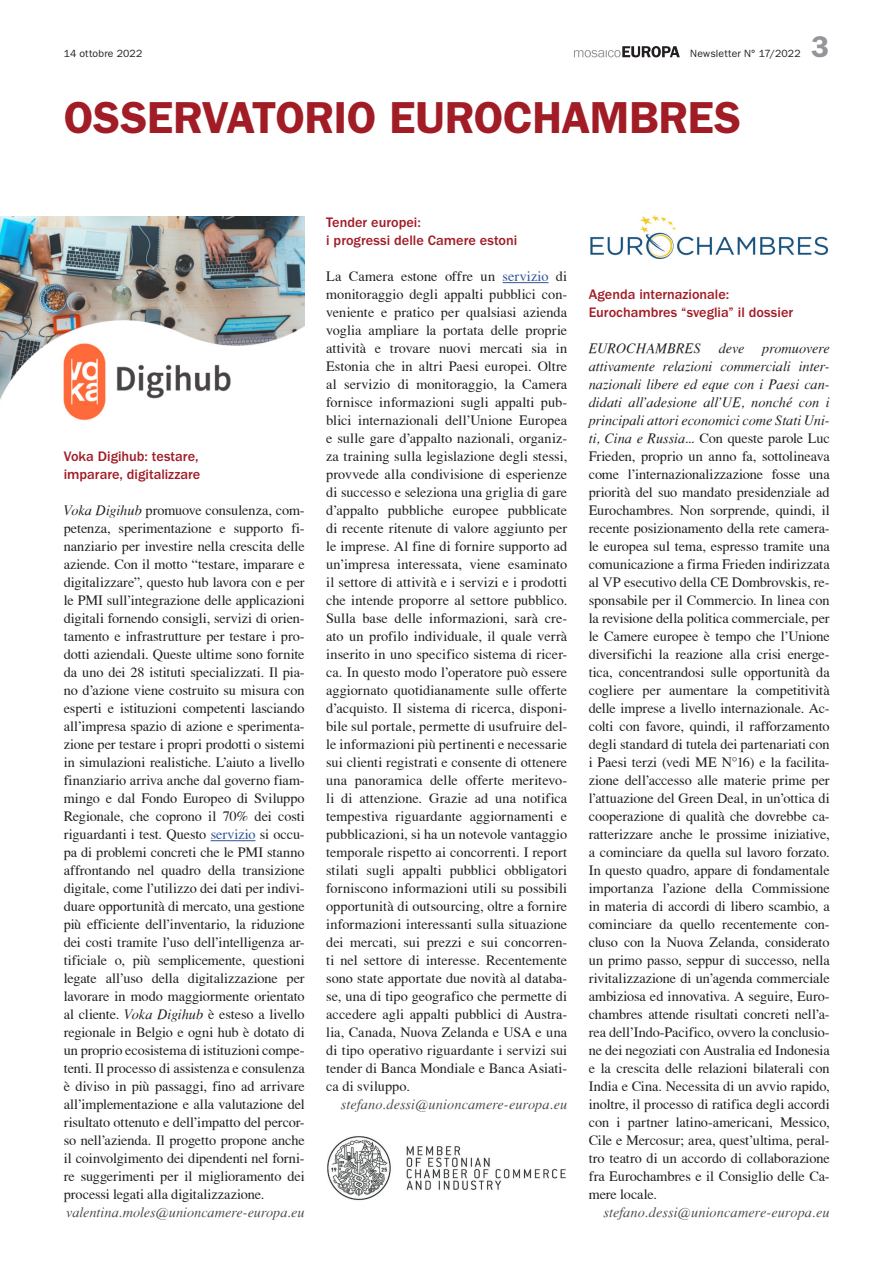
<style>
.page{position:relative;width:893px;height:1263px;background:#fff}
.page>*{position:absolute;margin:0;border:0;box-sizing:border-box;transform-origin:0 0}
.t1{font:600 45px "ITC Franklin Gothic Std";letter-spacing:-.01em;color:#a11c25}
.t2{font:600 30px "ITC Franklin Gothic Std";color:#939598}
.t3{font:14.25px/18px "T Acc LAD";color:#231f20;text-align:justify}
.t4{font:14.25px/18px "T Acc LAD Italic";letter-spacing:-.005em;color:#231f20;text-align:justify}
.t5{font:500 14.25px/18px "ITC Franklin Gothic Std";color:#a11c25}
.t6{font:14.25px "T Acc LAD Italic";letter-spacing:.005em;color:#4b4c4d}
.t7{font:10.5px "ITC Franklin Gothic Std";letter-spacing:.015em;color:#231f20}
.s1{font-family:"T Acc LAD Italic"}
.s2{color:#2f5496}
</style>
<div class="page">
<svg style="left:574px;top:46px;width:106px;height:11px"></svg>
<hr style="left:211px;top:840px;width:44px;height:1px;background:#2f5496">
<hr style="left:503px;top:282px;width:46px;height:1px;background:#2f5496">
<img style="left:0;top:216px;width:305px;height:205px">
<img style="left:590px;top:215px;width:239px;height:45px">
<img style="left:327px;top:1136px;width:239px;height:65px">
<p class="t7" style="left:64px;top:48px;width:80px">14 ottobre 2022</p>
<p class="t7" style="left:690px;top:48px;width:112px">Newsletter N° 17/2022</p>
<h2 class="t2" style="left:811px;top:29px;width:19px">3</h2>
<h1 class="t1" style="left:64px;top:91px;width:679px">OSSERVATORIO EUROCHAMBRES</h1>
<p class="t5" style="left:64px;top:447px;width:138px">Voka Digihub: testare, imparare, digitalizzare</p>
<p class="t3" style="left:64px;top:501px;width:242px"><span class="s1">Voka Digihub</span> promuove consulenza, com&shy;petenza, sperimentazione e supporto fi&shy;nanziario per investire nella crescita delle aziende. Con il motto “testare, imparare e digitalizzare”, questo hub lavora con e per le PMI sull’integrazione delle applicazioni digitali fornendo consigli, servizi di orien&shy;tamento e infrastrutture per testare i pro&shy;dotti aziendali. Queste ultime sono fornite da uno dei 28 istituti specializzati. Il pia&shy;no d’azione viene costruito su misura con esperti e istituzioni competenti lasciando all’impresa spazio di azione e sperimenta&shy;zione per testare i propri prodotti o sistemi in simulazioni realistiche. L’aiuto a livello finanziario arriva anche dal governo fiam&shy;mingo e dal Fondo Europeo di Sviluppo Regionale, che coprono il 70% dei costi riguardanti i test. Questo <span class="s2">servizio</span> si occu&shy;pa di problemi concreti che le PMI stanno affrontando nel quadro della transizione digitale, come l’utilizzo dei dati per indivi&shy;duare opportunità di mercato, una gestione più efficiente dell’inventario, la riduzione dei costi tramite l’uso dell’intelligenza ar&shy;tificiale o, più semplicemente, questioni legate all’uso della digitalizzazione per lavorare in modo maggiormente orientato al cliente. <span class="s1">Voka Digihub</span> è esteso a livello regionale in Belgio e ogni hub è dotato di un proprio ecosistema di istituzioni compe&shy;tenti. Il processo di assistenza e consulenza è diviso in più passaggi, fino ad arrivare all’implementazione e alla valutazione del risultato ottenuto e dell’impatto del percor&shy;so nell’azienda. Il progetto propone anche il coinvolgimento dei dipendenti nel forni&shy;re suggerimenti per il miglioramento dei processi legati alla digitalizzazione.</p>
<p class="t6" style="left:66px;top:1204px;width:240px">valentina.moles@unioncamere-europa.eu</p>
<p class="t5" style="left:326px;top:213px;width:193px">Tender europei:<br>i progressi delle Camere estoni</p>
<p class="t3" style="left:326px;top:267px;width:243px">La Camera estone offre un <span class="s2">servizio</span> di monitoraggio degli appalti pubblici con&shy;veniente e pratico per qualsiasi azienda voglia ampliare la portata delle proprie attività e trovare nuovi mercati sia in Estonia che in altri Paesi europei. Oltre al servizio di monitoraggio, la Camera fornisce informazioni sugli appalti pub&shy;blici internazionali dell’Unione Europea e sulle gare d’appalto nazionali, organiz&shy;za training sulla legislazione degli stessi, provvede alla condivisione di esperienze di successo e seleziona una griglia di gare d’appalto pubbliche europee pubblicate di recente ritenute di valore aggiunto per le imprese. Al fine di fornire supporto ad un’impresa interessata, viene esaminato il settore di attività e i servizi e i prodotti che intende proporre al settore pubblico.<br>Sulla base delle informazioni, sarà cre&shy;ato un profilo individuale, il quale verrà inserito in uno specifico sistema di ricer&shy;ca. In questo modo l’operatore può essere aggiornato quotidianamente sulle offerte d’acquisto. Il sistema di ricerca, disponi&shy;bile sul portale, permette di usufruire del&shy;le informazioni più pertinenti e necessarie sui clienti registrati e consente di ottenere una panoramica delle offerte meritevo&shy;li di attenzione. Grazie ad una notifica tempestiva riguardante aggiornamenti e pubblicazioni, si ha un notevole vantaggio temporale rispetto ai concorrenti. I report stilati sugli appalti pubblici obbligatori forniscono informazioni utili su possibili opportunità di outsourcing, oltre a fornire informazioni interessanti sulla situazione dei mercati, sui prezzi e sui concorren&shy;ti nel settore di interesse. Recentemente sono state apportate due novità al databa&shy;se, una di tipo geografico che permette di accedere agli appalti pubblici di Austra&shy;lia, Canada, Nuova Zelanda e USA e una di tipo operativo riguardante i servizi sui tender di Banca Mondiale e Banca Asiati&shy;ca di sviluppo.</p>
<p class="t6" style="left:341px;top:1096px;width:228px">stefano.dessi@unioncamere-europa.eu</p>
<p class="t5" style="left:589px;top:285px;width:206px">Agenda internazionale:<br>Eurochambres “sveglia” il dossier</p>
<p class="t4" style="left:589px;top:339px;width:242px">EUROCHAMBRES deve promuovere attivamente relazioni commerciali inter&shy;nazionali libere ed eque con i Paesi can&shy;didati all’adesione all’UE, nonché con i principali attori economici come Stati Uni-</p>
<p class="t3" style="left:589px;top:429px;width:242px"><span class="s1">ti, Cina e Russia</span>... Con queste parole Luc Frieden, proprio un anno fa, sottolineava come l’internazionalizzazione fosse una priorità del suo mandato presidenziale ad Eurochambres. Non sorprende, quindi, il recente posizionamento della rete camera&shy;le europea sul tema, espresso tramite una comunicazione a firma Frieden indirizzata al VP esecutivo della CE Dombrovskis, re&shy;sponsabile per il Commercio. In linea con la revisione della politica commerciale, per le Camere europee è tempo che l’Unione diversifichi la reazione alla crisi energe&shy;tica, concentrandosi sulle opportunità da cogliere per aumentare la competitività delle imprese a livello internazionale. Ac&shy;colti con favore, quindi, il rafforzamento degli standard di tutela dei partenariati con i Paesi terzi (vedi ME N°16) e la facilita&shy;zione dell’accesso alle materie prime per l’attuazione del Green Deal, in un’ottica di cooperazione di qualità che dovrebbe ca&shy;ratterizzare anche le prossime iniziative, a cominciare da quella sul lavoro forzato.<br>In questo quadro, appare di fondamentale importanza l’azione della Commissione in materia di accordi di libero scambio, a cominciare da quello recentemente con&shy;cluso con la Nuova Zelanda, considerato un primo passo, seppur di successo, nella rivitalizzazione di un’agenda commerciale ambiziosa ed innovativa. A seguire, Euro&shy;chambres attende risultati concreti nell’a&shy;rea dell’Indo-Pacifico, ovvero la conclusio&shy;ne dei negoziati con Australia ed Indonesia e la crescita delle relazioni bilaterali con India e Cina. Necessita di un avvio rapido, inoltre, il processo di ratifica degli accordi con i partner latino-americani, Messico, Cile e Mercosur; area, quest’ultima, peral&shy;tro teatro di un accordo di collaborazione fra Eurochambres e il Consiglio delle Ca&shy;mere locale.</p>
<p class="t6" style="left:603px;top:1204px;width:228px">stefano.dessi@unioncamere-europa.eu</p>
</div>
